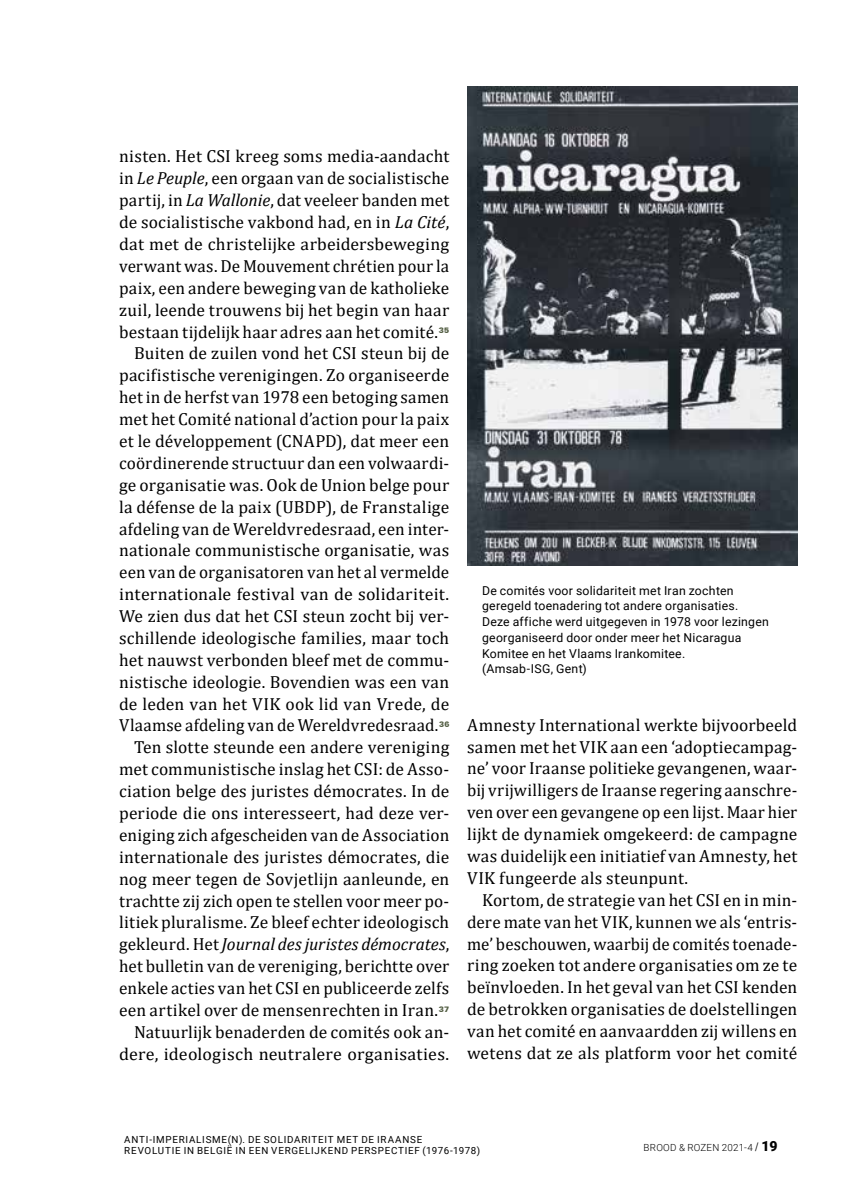
<style>
.page{position:relative;width:844px;height:1191px;background:#fff}
.page>*{position:absolute;margin:0;border:0;box-sizing:border-box;transform-origin:0 0}
.t1{font:17.5px/21.9px "Cambria";letter-spacing:.01em;color:#000;text-align:justify}
.t2{font:12.25px/15.8px "Roboto";letter-spacing:.02em;color:#000}
.t3{font:9.8px/11.7px "Roboto";letter-spacing:.075em;color:#000}
.t4{font:300 9.8px "Roboto";letter-spacing:.025em;color:#000}
.t5{font:900 7.7px "Zurich BT";color:#525d42}
.s1{font-style:italic}
.s2{font-family:"Swiss 721 BT";font-weight:700;font-style:italic;font-size:10.5px}
.s3{font-weight:900;font-size:14px}
</style>
<div class="page">
<img style="left:467px;top:87px;width:330px;height:478px">
<p class="t1" style="left:119px;top:145px;width:331px">nisten. Het CSI kreeg soms media-aandacht in <span class="s1">Le Peuple</span>, een orgaan van de socialistische partij, in <span class="s1">La Wallonie</span>, dat veeleer banden met de socialistische vakbond had, en in <span class="s1">La Cité</span>, dat met de christelijke arbeidersbeweging verwant was. De Mouvement chrétien pour la paix, een andere beweging van de katholieke zuil, leende trouwens bij het begin van haar bestaan tijdelijk haar adres aan het comité.</p>
<p class="t5" style="left:439px;top:326px;width:12px">35</p>
<p class="t1" style="left:119px;top:342px;width:331px;text-indent:15px">Buiten de zuilen vond het CSI steun bij de pacifistische verenigingen. Zo organiseerde het in de herfst van 1978 een betoging samen met het Comité national d’action pour la paix et le développement (CNAPD), dat meer een coördinerende structuur dan een volwaardi&shy;ge organisatie was. Ook de Union belge pour la défense de la paix (UBDP), de Franstalige afdeling van de Wereldvredesraad, een inter&shy;nationale communistische organisatie, was een van de organisatoren van het al vermelde internationale festival van de solidariteit.<br>We zien dus dat het CSI steun zocht bij ver&shy;schillende ideologische families, maar toch het nauwst verbonden bleef met de commu&shy;nistische ideologie. Bovendien was een van de leden van het VIK ook lid van Vrede, de Vlaamse afdeling van de Wereldvredesraad.</p>
<p class="t5" style="left:439px;top:719px;width:12px">36</p>
<p class="t1" style="left:119px;top:736px;width:331px;text-indent:15px">Ten slotte steunde een andere vereniging met communistische inslag het CSI: de Asso&shy;ciation belge des juristes démocrates. In de periode die ons interesseert, had deze ver&shy;eniging zich afgescheiden van de Association internationale des juristes démocrates, die nog meer tegen de Sovjetlijn aanleunde, en trachtte zij zich open te stellen voor meer po&shy;litiek pluralisme. Ze bleef echter ideologisch gekleurd. Het <span class="s1">Journal des juristes démocrates</span>, het bulletin van de vereniging, berichtte over enkele acties van het CSI en publiceerde zelfs een artikel over de mensenrechten in Iran.</p>
<p class="t5" style="left:439px;top:1004px;width:12px">37</p>
<p class="t1" style="left:119px;top:1020px;width:331px;text-align:right">Natuurlijk benaderden de comités ook an&shy;dere, ideologisch neutralere organisaties.</p>
<p class="t2" style="left:482px;top:582px;width:288px">De comités voor solidariteit met Iran zochten geregeld toenadering tot andere organisaties.<br>Deze affiche werd uitgegeven in 1978 voor lezingen georganiseerd door onder meer het Nicaragua Komitee en het Vlaams Irankomitee.<br>(Amsab-ISG, Gent)</p>
<p class="t1" style="left:467px;top:713px;width:331px">Amnesty International werkte bijvoorbeeld</p>
<p class="t1" style="left:467px;top:735px;width:331px">samen met het VIK aan een ‘adoptiecampag-</p>
<p class="t1" style="left:467px;top:757px;width:331px">ne’ voor Iraanse politieke gevangenen, waar-</p>
<p class="t1" style="left:467px;top:779px;width:331px">bij vrijwilligers de Iraanse regering aanschre-</p>
<p class="t1" style="left:467px;top:801px;width:331px">ven over een gevangene op een lijst. Maar hier</p>
<p class="t1" style="left:467px;top:823px;width:331px">lijkt de dynamiek omgekeerd: de campagne</p>
<p class="t1" style="left:467px;top:845px;width:331px">was duidelijk een initiatief van Amnesty, het</p>
<p class="t1" style="left:467px;top:867px;width:222px">VIK fungeerde als steunpunt.</p>
<p class="t1" style="left:482px;top:888px;width:316px">Kortom, de strategie van het CSI en in min-</p>
<p class="t1" style="left:467px;top:910px;width:331px">dere mate van het VIK, kunnen we als ‘entris-</p>
<p class="t1" style="left:467px;top:932px;width:331px">me’ beschouwen, waarbij de comités toenade-</p>
<p class="t1" style="left:467px;top:954px;width:331px">ring zoeken tot andere organisaties om ze te</p>
<p class="t1" style="left:467px;top:976px;width:331px">beïnvloeden. In het geval van het CSI kenden</p>
<p class="t1" style="left:467px;top:998px;width:331px">de betrokken organisaties de doelstellingen</p>
<p class="t1" style="left:467px;top:1020px;width:331px">van het comité en aanvaardden zij willens en</p>
<p class="t1" style="left:467px;top:1042px;width:331px">wetens dat ze als platform voor het comité</p>
<p class="t3" style="left:124px;top:1132px;width:357px">ANTI-IMPERIALISME(N). DE SOLIDARITEIT MET DE IRAANSE<br>REVOLUTIE IN BELGIË IN EEN VERGELIJKEND PERSPECTIEF (1976-1978)</p>
<p class="t4" style="left:643px;top:1140px;width:135px">BROOD &amp; ROZEN 2021-4 <span class="s2">/</span> <span class="s3">19</span></p>
</div>
